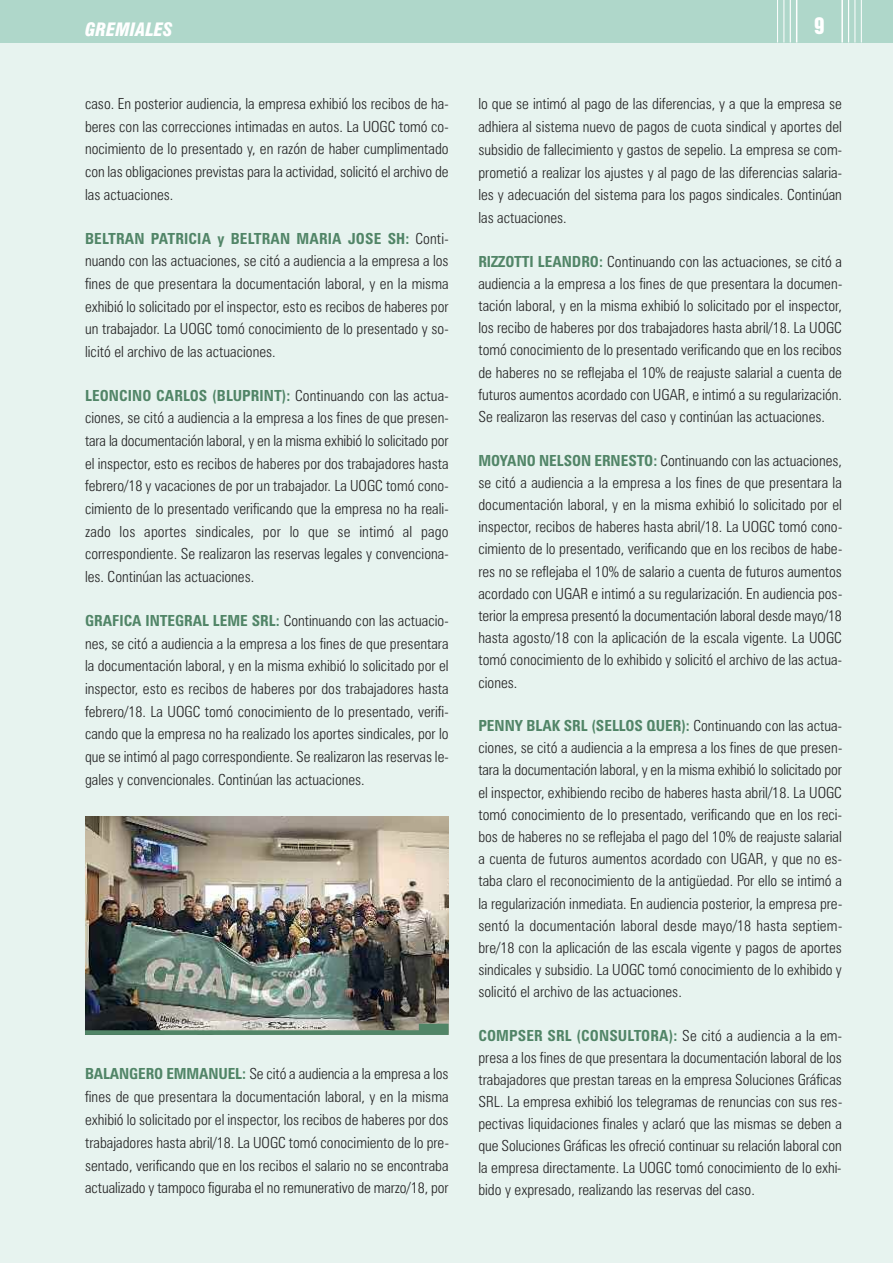
<style>
.page{position:relative;width:893px;height:1263px;background:#e7f3ef}
.page>*{position:absolute;margin:0;border:0;box-sizing:border-box;transform-origin:0 0}
.t1{font:21px "Swiss 921 BT Regular A";color:#fff}
.t2{font:italic 900 condensed 18px "Swiss 721 BT";color:#fff}
.t3{font:300 condensed 15.3px/22.2px "Zurich BT";color:#272627;text-align:justify}
.s1{font-weight:700;color:#518567}
</style>
<div class="page">
<div style="left:0;top:0;width:893px;height:43px;background:#afd7ca"></div>
<hr style="left:796px;top:0;width:1px;height:43px;background:#fff">
<hr style="left:790px;top:0;width:1px;height:43px;background:#fff">
<hr style="left:783px;top:0;width:1px;height:43px;background:#fff">
<hr style="left:777px;top:0;width:1px;height:43px;background:#fff">
<hr style="left:841px;top:0;width:2px;height:43px;background:#fff">
<hr style="left:848px;top:0;width:1px;height:43px;background:#fff">
<hr style="left:855px;top:0;width:1px;height:43px;background:#fff">
<hr style="left:861px;top:0;width:1px;height:43px;background:#fff">
<img style="left:85px;top:816px;width:364px;height:208px">
<svg style="left:85px;top:1024px;width:364px;height:11px;background:#748b7a"></svg>
<p class="t2" style="left:85px;top:20px;width:89px">GREMIALES</p>
<h1 class="t1" style="left:814px;top:14px;width:12px">9</h1>
<p class="t3" style="left:85px;top:93px;width:365px;line-height:22.6px">caso. En posterior audiencia, la empresa exhibió los recibos de ha&shy;beres con las correcciones intimadas en autos. La UOGC tomó co&shy;nocimiento de lo presentado y, en razón de haber cumplimentado con las obligaciones previstas para la actividad, solicitó el archivo de las actuaciones.</p>
<p class="t3" style="left:85px;top:227px;width:365px;line-height:22.6px"><span class="s1">BELTRAN PATRICIA y BELTRAN MARIA JOSE SH:</span> Conti&shy;nuando con las actuaciones, se citó a audiencia a la empresa a los fines de que presentara la documentación laboral, y en la misma exhibió lo solicitado por el inspector, esto es recibos de haberes por un trabajador. La UOGC tomó conocimiento de lo presentado y so&shy;licitó el archivo de las actuaciones.</p>
<p class="t3" style="left:85px;top:384px;width:365px;line-height:22.6px"><span class="s1">LEONCINO CARLOS (BLUPRINT):</span> Continuando con las actua&shy;ciones, se citó a audiencia a la empresa a los fines de que presen&shy;tara la documentación laboral, y en la misma exhibió lo solicitado por el inspector, esto es recibos de haberes por dos trabajadores hasta febrero/18 y vacaciones de por un trabajador. La UOGC tomó cono&shy;cimiento de lo presentado verificando que la empresa no ha reali&shy;zado los aportes sindicales, por lo que se intimó al pago correspondiente. Se realizaron las reservas legales y convenciona&shy;les. Continúan las actuaciones.</p>
<p class="t3" style="left:85px;top:609px;width:365px;line-height:22.6px"><span class="s1">GRAFICA INTEGRAL LEME SRL:</span> Continuando con las actuacio&shy;nes, se citó a audiencia a la empresa a los fines de que presentara la documentación laboral, y en la misma exhibió lo solicitado por el inspector, esto es recibos de haberes por dos trabajadores hasta febrero/18. La UOGC tomó conocimiento de lo presentado, verifi&shy;cando que la empresa no ha realizado los aportes sindicales, por lo que se intimó al pago correspondiente. Se realizaron las reservas le&shy;gales y convencionales. Continúan las actuaciones.</p>
<p class="t3" style="left:85px;top:1063px;width:365px;line-height:22.8px"><span class="s1">BALANGERO EMMANUEL:</span> Se citó a audiencia a la empresa a los fines de que presentara la documentación laboral, y en la misma exhibió lo solicitado por el inspector, los recibos de haberes por dos trabajadores hasta abril/18. La UOGC tomó conocimiento de lo pre&shy;sentado, verificando que en los recibos el salario no se encontraba actualizado y tampoco figuraba el no remunerativo de marzo/18, por</p>
<p class="t3" style="left:478px;top:92px;width:365px;line-height:22.8px">lo que se intimó al pago de las diferencias, y a que la empresa se adhiera al sistema nuevo de pagos de cuota sindical y aportes del subsidio de fallecimiento y gastos de sepelio. La empresa se com&shy;prometió a realizar los ajustes y al pago de las diferencias salaria&shy;les y adecuación del sistema para los pagos sindicales. Continúan las actuaciones.</p>
<p class="t3" style="left:478px;top:250px;width:365px"><span class="s1">RIZZOTTI LEANDRO:</span> Continuando con las actuaciones, se citó a audiencia a la empresa a los fines de que presentara la documen&shy;tación laboral, y en la misma exhibió lo solicitado por el inspector, los recibo de haberes por dos trabajadores hasta abril/18. La UOGC tomó conocimiento de lo presentado verificando que en los recibos de haberes no se reflejaba el 10% de reajuste salarial a cuenta de futuros aumentos acordado con UGAR, e intimó a su regularización.<br>Se realizaron las reservas del caso y continúan las actuaciones.</p>
<p class="t3" style="left:478px;top:449px;width:365px"><span class="s1">MOYANO NELSON ERNESTO:</span> Continuando con las actuaciones, se citó a audiencia a la empresa a los fines de que presentara la documentación laboral, y en la misma exhibió lo solicitado por el inspector, recibos de haberes hasta abril/18. La UOGC tomó cono&shy;cimiento de lo presentado, verificando que en los recibos de habe&shy;res no se reflejaba el 10% de salario a cuenta de futuros aumentos acordado con UGAR e intimó a su regularización. En audiencia pos&shy;terior la empresa presentó la documentación laboral desde mayo/18 hasta agosto/18 con la aplicación de la escala vigente. La UOGC tomó conocimiento de lo exhibido y solicitó el archivo de las actua&shy;ciones.</p>
<p class="t3" style="left:478px;top:715px;width:365px"><span class="s1">PENNY BLAK SRL (SELLOS QUER):</span> Continuando con las actua&shy;ciones, se citó a audiencia a la empresa a los fines de que presen&shy;tara la documentación laboral, y en la misma exhibió lo solicitado por el inspector, exhibiendo recibo de haberes hasta abril/18. La UOGC tomó conocimiento de lo presentado, verificando que en los reci&shy;bos de haberes no se reflejaba el pago del 10% de reajuste salarial a cuenta de futuros aumentos acordado con UGAR, y que no es&shy;taba claro el reconocimiento de la antigüedad. Por ello se intimó a la regularización inmediata. En audiencia posterior, la empresa pre&shy;sentó la documentación laboral desde mayo/18 hasta septiem&shy;bre/18 con la aplicación de las escala vigente y pagos de aportes sindicales y subsidio. La UOGC tomó conocimiento de lo exhibido y solicitó el archivo de las actuaciones.</p>
<p class="t3" style="left:478px;top:1024px;width:365px"><span class="s1">COMPSER SRL (CONSULTORA):</span> Se citó a audiencia a la em&shy;presa a los fines de que presentara la documentación laboral de los trabajadores que prestan tareas en la empresa Soluciones Gráficas SRL. La empresa exhibió los telegramas de renuncias con sus res&shy;pectivas liquidaciones finales y aclaró que las mismas se deben a que Soluciones Gráficas les ofreció continuar su relación laboral con la empresa directamente. La UOGC tomó conocimiento de lo exhi&shy;bido y expresado, realizando las reservas del caso.</p>
</div>
